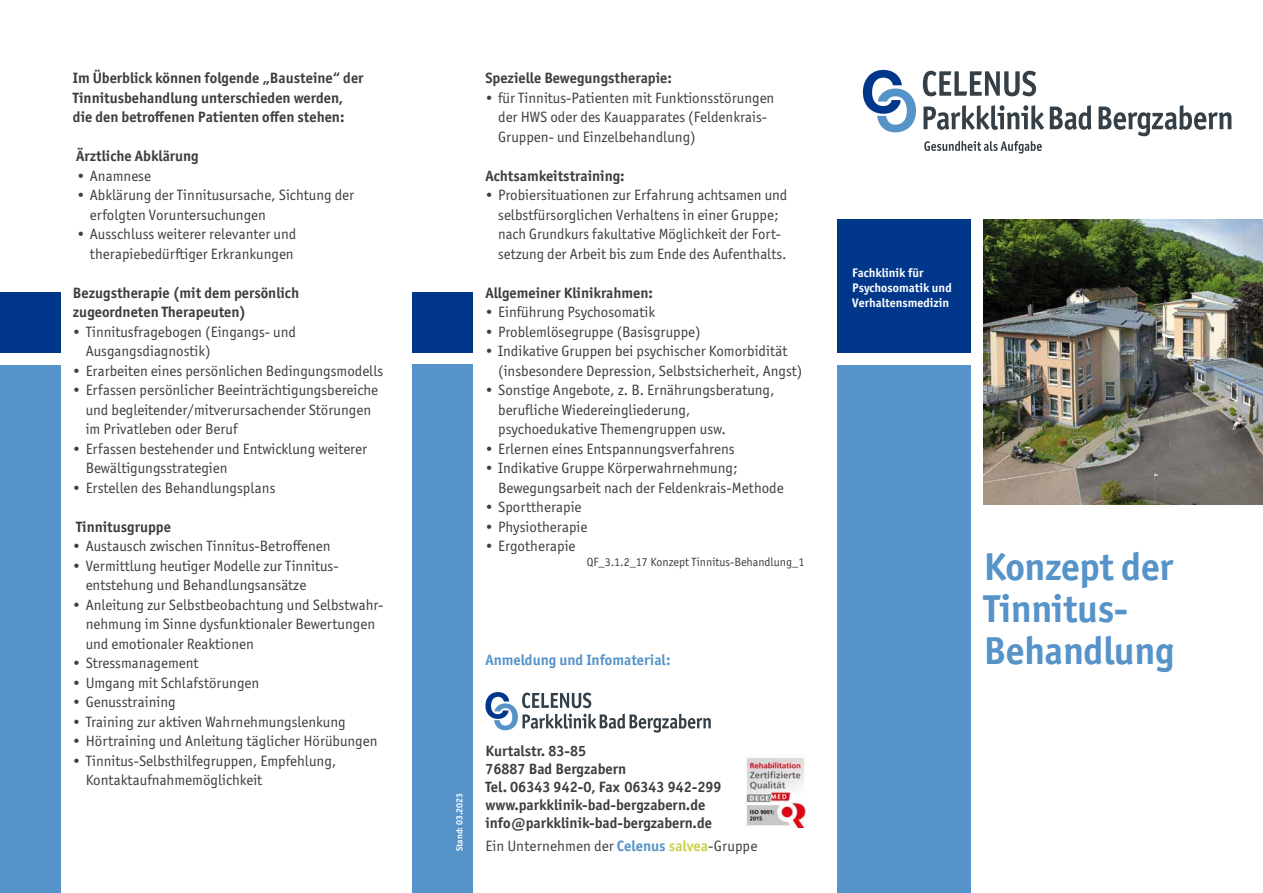
<style>
.page{position:relative;width:1263px;height:893px;background:#fff}
.page>*{position:absolute;margin:0;border:0;box-sizing:border-box;transform-origin:0 0}
.t1{font:700 39px/42px "Officina Sans ITC Pro";letter-spacing:-.01em;color:#5693c9}
.t2{font:15px/19.5px "Officina Sans ITC Pro";color:#3e3d40}
.t3{font:700 15px/18px "Officina Sans ITC Pro";color:#3e3d40}
.t4{font:700 15px "Officina Sans ITC Pro";color:#5693c9}
.t5{font:700 12.45px/15px "Officina Sans ITC Pro";color:#fff}
.t6{font:12px "Officina Sans ITC Pro";color:#3e3d40}
.t7{font:700 9px "Officina Sans ITC Pro";color:#fff}
.s1{font-weight:700;color:#5693c9}
.s2{font-weight:700;color:#cbd24b}
</style>
<div class="page">
<div style="left:838px;top:219px;width:133px;height:134px;background:#00378b"></div>
<div style="left:838px;top:365px;width:133px;height:528px;background:#5693c9"></div>
<div style="left:412px;top:292px;width:61px;height:60px;background:#00378b"></div>
<div style="left:412px;top:365px;width:61px;height:528px;background:#5693c9"></div>
<div style="left:0;top:292px;width:60px;height:60px;background:#00378b"></div>
<div style="left:0;top:365px;width:60px;height:528px;background:#5693c9"></div>
<svg style="left:923px;top:71px;width:113px;height:25px"></svg>
<svg style="left:863px;top:70px;width:53px;height:62px"></svg>
<svg style="left:923px;top:105px;width:121px;height:25px"></svg>
<svg style="left:1050px;top:105px;width:41px;height:25px"></svg>
<svg style="left:1098px;top:105px;width:133px;height:31px"></svg>
<svg style="left:924px;top:141px;width:118px;height:13px"></svg>
<img style="left:984px;top:219px;width:279px;height:285px">
<img style="left:746px;top:755px;width:60px;height:73px">
<svg style="left:485px;top:692px;width:226px;height:41px"></svg>
<p class="t3" style="left:73px;top:68px;width:292px;line-height:19.5px">Im Überblick können folgende „Bausteine“ der<br>Tinnitusbehandlung unterschieden werden, die den betroffenen Patienten offen stehen:</p>
<p class="t3" style="left:76px;top:147px;width:124px">Ärztliche Abklärung</p>
<p class="t2" style="left:77px;top:166px;width:75px">• Anamnese</p>
<p class="t2" style="left:90px;top:185px;width:266px;text-indent:-13px">• Abklärung der Tinnitusursache, Sichtung der erfolgten Voruntersuchungen</p>
<p class="t2" style="left:77px;top:224px;width:221px;text-align:right">• Ausschluss weiterer relevanter und therapiebedürftiger Erkrankungen</p>
<p class="t3" style="left:73px;top:283px;width:228px;line-height:19.5px">Bezugstherapie (mit dem persönlich zugeordneten Therapeuten)</p>
<p class="t2" style="left:86px;top:322px;width:212px;text-indent:-13px">• Tinnitusfragebogen (Eingangs- und<br>Ausgangsdiagnostik)</p>
<p class="t2" style="left:73px;top:361px;width:312px">• Erarbeiten eines persönlichen Bedingungsmodells</p>
<p class="t2" style="left:86px;top:380px;width:294px;text-indent:-13px">• Erfassen persönlicher Beeinträchtigungsbereiche und begleitender/mitverursachender Störungen im Privatleben oder Beruf</p>
<p class="t2" style="left:86px;top:439px;width:283px;text-indent:-13px">• Erfassen bestehender und Entwicklung weiterer<br>Bewältigungsstrategien</p>
<p class="t2" style="left:73px;top:478px;width:204px">• Erstellen des Behandlungsplans</p>
<p class="t3" style="left:76px;top:517px;width:96px">Tinnitusgruppe</p>
<p class="t2" style="left:73px;top:536px;width:259px">• Austausch zwischen Tinnitus-Betroffenen</p>
<p class="t2" style="left:86px;top:556px;width:254px;text-indent:-13px">• Vermittlung heutiger Modelle zur Tinnitus&shy;entstehung und Behandlungsansätze</p>
<p class="t2" style="left:86px;top:595px;width:299px;text-indent:-13px">• Anleitung zur Selbstbeobachtung und Selbstwahr&shy;nehmung im Sinne dysfunktionaler Bewertungen und emotionaler Reaktionen</p>
<p class="t2" style="left:73px;top:653px;width:127px">• Stressmanagement</p>
<p class="t2" style="left:73px;top:673px;width:188px">• Umgang mit Schlafstörungen</p>
<p class="t2" style="left:73px;top:692px;width:104px">• Genusstraining</p>
<p class="t2" style="left:73px;top:712px;width:274px">• Training zur aktiven Wahrnehmungslenkung</p>
<p class="t2" style="left:73px;top:731px;width:306px">• Hörtraining und Anleitung täglicher Hörübungen</p>
<p class="t2" style="left:86px;top:751px;width:252px;text-indent:-13px">• Tinnitus-Selbsthilfegruppen, Empfehlung,<br>Kontaktaufnahmemöglichkeit</p>
<p class="t3" style="left:485px;top:69px;width:188px">Spezielle Bewegungstherapie:</p>
<p class="t2" style="left:498px;top:88px;width:278px;text-indent:-13px">• für Tinnitus-Patienten mit Funktionsstörungen der HWS oder des Kauapparates (Feldenkrais-<br>Gruppen- und Einzelbehandlung)</p>
<p class="t3" style="left:485px;top:166px;width:141px">Achtsamkeitstraining:</p>
<p class="t2" style="left:498px;top:185px;width:291px;text-indent:-13px">• Probiersituationen zur Erfahrung achtsamen und selbstfürsorglichen Verhaltens in einer Gruppe; nach Grundkurs fakultative Möglichkeit der Fort&shy;setzung der Arbeit bis zum Ende des Aufenthalts.</p>
<p class="t3" style="left:485px;top:283px;width:169px">Allgemeiner Klinikrahmen:</p>
<p class="t2" style="left:485px;top:302px;width:171px">• Einführung Psychosomatik</p>
<p class="t2" style="left:485px;top:322px;width:217px">• Problemlösegruppe (Basisgruppe)</p>
<p class="t2" style="left:498px;top:341px;width:306px;text-indent:-13px">• Indikative Gruppen bei psychischer Komorbidität (insbesondere Depression, Selbstsicherheit, Angst)</p>
<p class="t2" style="left:498px;top:380px;width:278px;text-indent:-13px">• Sonstige Angebote, z. B. Ernährungsberatung, berufliche Wiedereingliederung, psychoedukative Themengruppen usw.</p>
<p class="t2" style="left:485px;top:439px;width:251px">• Erlernen eines Entspannungsverfahrens</p>
<p class="t2" style="left:498px;top:458px;width:287px;text-indent:-13px">• Indikative Gruppe Körperwahrnehmung;<br>Bewegungsarbeit nach der Feldenkrais-Methode</p>
<p class="t2" style="left:485px;top:497px;width:98px">• Sporttherapie</p>
<p class="t2" style="left:485px;top:517px;width:103px">• Physiotherapie</p>
<p class="t2" style="left:485px;top:536px;width:92px">• Ergotherapie</p>
<p class="t6" style="left:587px;top:555px;width:219px">QF_3.1.2_17 Konzept Tinnitus-Behandlung_1</p>
<p class="t4" style="left:485px;top:651px;width:187px">Anmeldung und Infomaterial:</p>
<p class="t7" style="left:454px;top:851px;width:59px;rotate:-90deg">Stand: 03.2023</p>
<p class="t3" style="left:485px;top:742px;width:238px">Kurtalstr. 83-85<br>76887 Bad Bergzabern<br>Tel. 06343 942-0, Fax 06343 942-299 www.parkklinik-bad-bergzabern.de info@parkklinik-bad-bergzabern.de</p>
<p class="t2" style="left:485px;top:836px;width:273px">Ein Unternehmen der <span class="s1">Celenus</span> <span class="s2">salvea</span>-Gruppe</p>
<p class="t5" style="left:852px;top:265px;width:101px">Fachklinik für<br>Psychosomatik und<br>Verhaltensmedizin</p>
<h1 class="t1" style="left:984px;top:545px;width:192px">Konzept der<br>Tinnitus-<br>Behandlung</h1>
</div>
